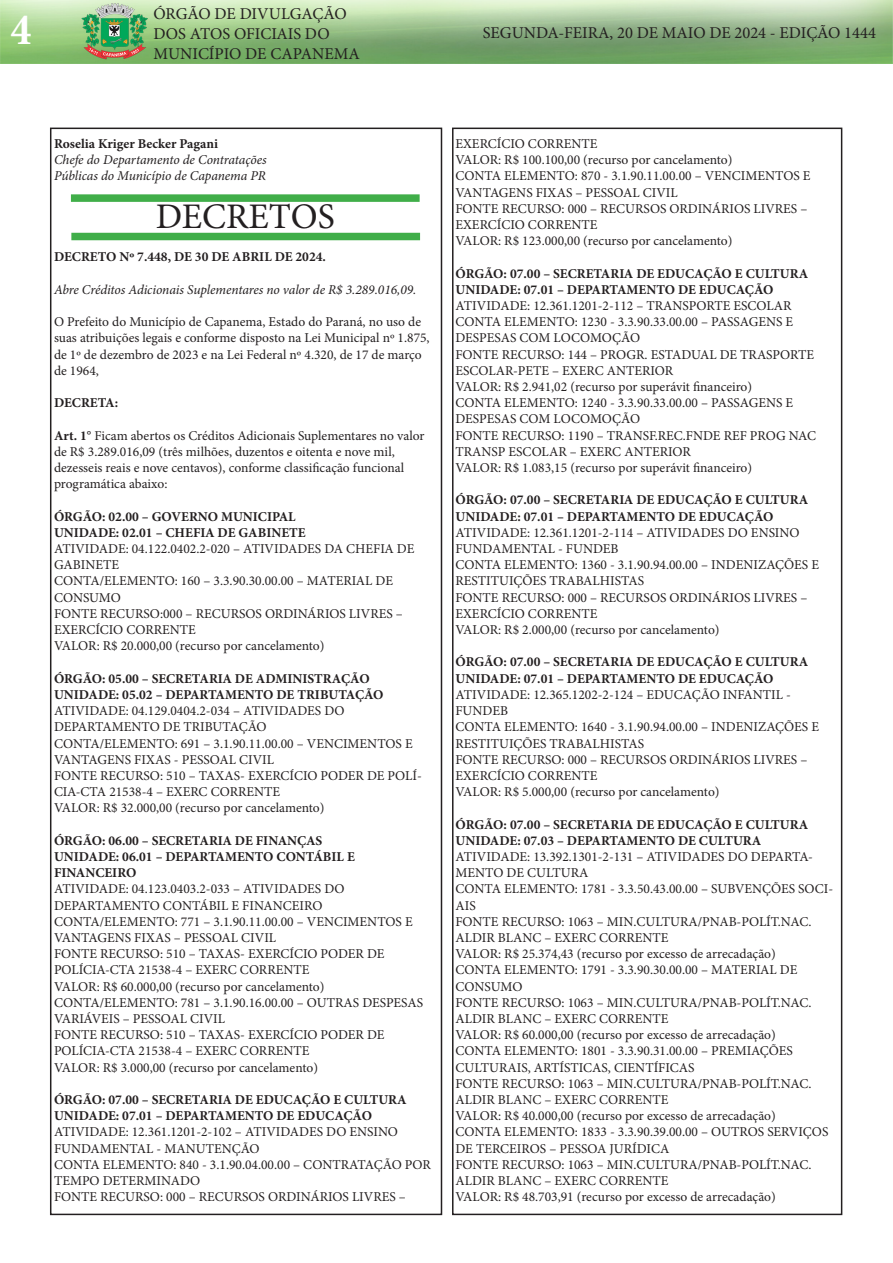
<style>
.page{position:relative;width:893px;height:1263px;background:#fff}
.page>*{position:absolute;margin:0;border:0;box-sizing:border-box;transform-origin:0 0}
.t1{font:700 condensed 45px "Minion Pro";color:#fff}
.t2{font:36px "Minion Pro";color:#231f20}
.t3{font:16.5px/19.8px "Minion Pro";color:#231f20}
.t4{font:13.5px/16.2px "Minion Pro";color:#231f20}
.t5{font:700 13.5px "Minion Pro";color:#231f20}
.t6{font:italic 13.5px "Minion Pro";letter-spacing:-.005em;color:#231f20}
.s1{font-weight:700}
</style>
<div class="page">
<div style="left:50px;top:128px;width:392px;height:1087px;border:2px solid #231f20"></div>
<img style="left:0;top:0;width:893px;height:64px">
<div style="left:452px;top:128px;width:390px;height:1087px;border:2px solid #231f20"></div>
<div style="left:71px;top:233px;width:349px;height:7px;background:#40ae49"></div>
<div style="left:71px;top:194px;width:349px;height:8px;background:#40ae49"></div>
<h1 class="t1" style="left:11px;top:-1px;width:22px">4</h1>
<p class="t3" style="left:153px;top:4px;width:208px">ÓRGÃO DE DIVULGAÇÃO<br>DOS ATOS OFICIAIS DO<br>MUNICÍPIO DE CAPANEMA</p>
<p class="t3" style="left:483px;top:23px;width:395px">SEGUNDA-FEIRA, 20 DE MAIO DE 2024 - EDIÇÃO 1444</p>
<p class="t5" style="left:54px;top:134px;width:166px">Roselia Kriger Becker Pagani</p>
<p class="t6" style="left:54px;top:151px;width:214px">Chefe do Departamento de Contratações</p>
<p class="t6" style="left:54px;top:167px;width:213px">Públicas do Município de Capanema PR</p>
<p class="t2" style="left:156px;top:192px;width:181px">DECRETOS</p>
<p class="t5" style="left:54px;top:248px;width:273px">DECRETO Nº 7.448, DE 30 DE ABRIL DE 2024.</p>
<p class="t6" style="left:54px;top:280px;width:364px">Abre Créditos Adicionais Suplementares no valor de R$ 3.289.016,09.</p>
<p class="t4" style="left:54px;top:314px;width:377px">O Prefeito do Município de Capanema, Estado do Paraná, no uso de suas atribuições legais e conforme disposto na Lei Municipal nº 1.875, de 1º de dezembro de 2023 e na Lei Federal nº 4.320, de 17 de março de 1964,</p>
<p class="t5" style="left:54px;top:393px;width:66px">DECRETA:</p>
<p class="t4" style="left:54px;top:427px;width:372px"><span class="s1">Art. 1°</span> Ficam abertos os Créditos Adicionais Suplementares no valor de R$ 3.289.016,09 (três milhões, duzentos e oitenta e nove mil, dezesseis reais e nove centavos), conforme classificação funcional programática abaixo:</p>
<p class="t5" style="left:54px;top:507px;width:243px">ÓRGÃO: 02.00 – GOVERNO MUNICIPAL</p>
<p class="t5" style="left:54px;top:523px;width:253px">UNIDADE: 02.01 – CHEFIA DE GABINETE</p>
<p class="t4" style="left:54px;top:541px;width:362px">ATIVIDADE: 04.122.0402.2-020 – ATIVIDADES DA CHEFIA DE<br>GABINETE</p>
<p class="t4" style="left:54px;top:573px;width:340px">CONTA/ELEMENTO: 160 – 3.3.90.30.00.00 – MATERIAL DE</p>
<p class="t4" style="left:54px;top:589px;width:68px">CONSUMO</p>
<p class="t4" style="left:54px;top:605px;width:350px">FONTE RECURSO:000 – RECURSOS ORDINÁRIOS LIVRES –</p>
<p class="t4" style="left:54px;top:622px;width:143px">EXERCÍCIO CORRENTE</p>
<p class="t4" style="left:54px;top:638px;width:272px">VALOR: R$ 20.000,00 (recurso por cancelamento)</p>
<p class="t5" style="left:54px;top:669px;width:317px">ÓRGÃO: 05.00 – SECRETARIA DE ADMINISTRAÇÃO</p>
<p class="t5" style="left:54px;top:685px;width:331px">UNIDADE: 05.02 – DEPARTAMENTO DE TRIBUTAÇÃO</p>
<p class="t4" style="left:54px;top:703px;width:292px">ATIVIDADE: 04.129.0404.2-034 – ATIVIDADES DO</p>
<p class="t4" style="left:54px;top:719px;width:214px">DEPARTAMENTO DE TRIBUTAÇÃO</p>
<p class="t4" style="left:54px;top:735px;width:360px">CONTA/ELEMENTO: 691 – 3.1.90.11.00.00 – VENCIMENTOS E<br>VANTAGENS FIXAS - PESSOAL CIVIL</p>
<p class="t4" style="left:54px;top:767px;width:369px">FONTE RECURSO: 510 – TAXAS- EXERCÍCIO PODER DE POLÍ-<br>CIA-CTA 21538-4 – EXERC CORRENTE</p>
<p class="t4" style="left:54px;top:800px;width:272px">VALOR: R$ 32.000,00 (recurso por cancelamento)</p>
<p class="t5" style="left:54px;top:831px;width:270px">ÓRGÃO: 06.00 – SECRETARIA DE FINANÇAS</p>
<p class="t5" style="left:54px;top:847px;width:302px">UNIDADE: 06.01 – DEPARTAMENTO CONTÁBIL E</p>
<p class="t5" style="left:54px;top:863px;width:84px">FINANCEIRO</p>
<p class="t4" style="left:54px;top:881px;width:292px">ATIVIDADE: 04.123.0403.2-033 – ATIVIDADES DO</p>
<p class="t4" style="left:54px;top:897px;width:270px">DEPARTAMENTO CONTÁBIL E FINANCEIRO</p>
<p class="t4" style="left:54px;top:913px;width:360px">CONTA/ELEMENTO: 771 – 3.1.90.11.00.00 – VENCIMENTOS E<br>VANTAGENS FIXAS – PESSOAL CIVIL</p>
<p class="t4" style="left:54px;top:946px;width:332px">FONTE RECURSO: 510 – TAXAS- EXERCÍCIO PODER DE</p>
<p class="t4" style="left:54px;top:962px;width:257px">POLÍCIA-CTA 21538-4 – EXERC CORRENTE</p>
<p class="t4" style="left:54px;top:978px;width:272px">VALOR: R$ 60.000,00 (recurso por cancelamento)</p>
<p class="t4" style="left:54px;top:994px;width:371px">CONTA/ELEMENTO: 781 – 3.1.90.16.00.00 – OUTRAS DESPESAS<br>VARIÁVEIS – PESSOAL CIVIL</p>
<p class="t4" style="left:54px;top:1027px;width:332px">FONTE RECURSO: 510 – TAXAS- EXERCÍCIO PODER DE</p>
<p class="t4" style="left:54px;top:1043px;width:257px">POLÍCIA-CTA 21538-4 – EXERC CORRENTE</p>
<p class="t4" style="left:54px;top:1059px;width:266px">VALOR: R$ 3.000,00 (recurso por cancelamento)</p>
<p class="t5" style="left:54px;top:1090px;width:354px">ÓRGÃO: 07.00 – SECRETARIA DE EDUCAÇÃO E CULTURA</p>
<p class="t5" style="left:54px;top:1106px;width:320px">UNIDADE: 07.01 – DEPARTAMENTO DE EDUCAÇÃO</p>
<p class="t4" style="left:54px;top:1124px;width:346px">ATIVIDADE: 12.361.1201-2-102 – ATIVIDADES DO ENSINO</p>
<p class="t4" style="left:54px;top:1140px;width:207px">FUNDAMENTAL - MANUTENÇÃO</p>
<p class="t4" style="left:54px;top:1156px;width:378px">CONTA ELEMENTO: 840 - 3.1.90.04.00.00 – CONTRATAÇÃO POR<br>TEMPO DETERMINADO</p>
<p class="t4" style="left:54px;top:1189px;width:353px">FONTE RECURSO: 000 – RECURSOS ORDINÁRIOS LIVRES –</p>
<p class="t4" style="left:455px;top:136px;width:143px">EXERCÍCIO CORRENTE</p>
<p class="t4" style="left:455px;top:152px;width:279px">VALOR: R$ 100.100,00 (recurso por cancelamento)</p>
<p class="t4" style="left:455px;top:168px;width:357px">CONTA ELEMENTO: 870 - 3.1.90.11.00.00 – VENCIMENTOS E<br>VANTAGENS FIXAS – PESSOAL CIVIL</p>
<p class="t4" style="left:455px;top:200px;width:353px">FONTE RECURSO: 000 – RECURSOS ORDINÁRIOS LIVRES –</p>
<p class="t4" style="left:455px;top:217px;width:143px">EXERCÍCIO CORRENTE</p>
<p class="t4" style="left:455px;top:233px;width:279px">VALOR: R$ 123.000,00 (recurso por cancelamento)</p>
<p class="t5" style="left:455px;top:264px;width:354px">ÓRGÃO: 07.00 – SECRETARIA DE EDUCAÇÃO E CULTURA</p>
<p class="t5" style="left:455px;top:280px;width:320px">UNIDADE: 07.01 – DEPARTAMENTO DE EDUCAÇÃO</p>
<p class="t4" style="left:455px;top:298px;width:338px">ATIVIDADE: 12.361.1201-2-112 – TRANSPORTE ESCOLAR</p>
<p class="t4" style="left:455px;top:314px;width:339px">CONTA ELEMENTO: 1230 - 3.3.90.33.00.00 – PASSAGENS E</p>
<p class="t4" style="left:455px;top:330px;width:186px">DESPESAS COM LOCOMOÇÃO</p>
<p class="t4" style="left:455px;top:346px;width:360px">FONTE RECURSO: 144 – PROGR. ESTADUAL DE TRASPORTE<br>ESCOLAR-PETE – EXERC ANTERIOR</p>
<p class="t4" style="left:455px;top:379px;width:298px">VALOR: R$ 2.941,02 (recurso por superávit financeiro)</p>
<p class="t4" style="left:455px;top:395px;width:339px">CONTA ELEMENTO: 1240 - 3.3.90.33.00.00 – PASSAGENS E</p>
<p class="t4" style="left:455px;top:411px;width:186px">DESPESAS COM LOCOMOÇÃO</p>
<p class="t4" style="left:455px;top:427px;width:362px">FONTE RECURSO: 1190 – TRANSF.REC.FNDE REF PROG NAC<br>TRANSP ESCOLAR – EXERC ANTERIOR</p>
<p class="t4" style="left:455px;top:460px;width:298px">VALOR: R$ 1.083,15 (recurso por superávit financeiro)</p>
<p class="t5" style="left:455px;top:491px;width:354px">ÓRGÃO: 07.00 – SECRETARIA DE EDUCAÇÃO E CULTURA</p>
<p class="t5" style="left:455px;top:507px;width:320px">UNIDADE: 07.01 – DEPARTAMENTO DE EDUCAÇÃO</p>
<p class="t4" style="left:455px;top:524px;width:346px">ATIVIDADE: 12.361.1201-2-114 – ATIVIDADES DO ENSINO</p>
<p class="t4" style="left:455px;top:541px;width:164px">FUNDAMENTAL - FUNDEB</p>
<p class="t4" style="left:455px;top:557px;width:365px">CONTA ELEMENTO: 1360 - 3.1.90.94.00.00 – INDENIZAÇÕES E<br>RESTITUIÇÕES TRABALHISTAS</p>
<p class="t4" style="left:455px;top:589px;width:353px">FONTE RECURSO: 000 – RECURSOS ORDINÁRIOS LIVRES –</p>
<p class="t4" style="left:455px;top:605px;width:143px">EXERCÍCIO CORRENTE</p>
<p class="t4" style="left:455px;top:622px;width:266px">VALOR: R$ 2.000,00 (recurso por cancelamento)</p>
<p class="t5" style="left:455px;top:653px;width:354px">ÓRGÃO: 07.00 – SECRETARIA DE EDUCAÇÃO E CULTURA</p>
<p class="t5" style="left:455px;top:669px;width:320px">UNIDADE: 07.01 – DEPARTAMENTO DE EDUCAÇÃO</p>
<p class="t4" style="left:455px;top:686px;width:337px">ATIVIDADE: 12.365.1202-2-124 – EDUCAÇÃO INFANTIL -</p>
<p class="t4" style="left:455px;top:703px;width:54px">FUNDEB</p>
<p class="t4" style="left:455px;top:719px;width:365px">CONTA ELEMENTO: 1640 - 3.1.90.94.00.00 – INDENIZAÇÕES E<br>RESTITUIÇÕES TRABALHISTAS</p>
<p class="t4" style="left:455px;top:751px;width:353px">FONTE RECURSO: 000 – RECURSOS ORDINÁRIOS LIVRES –</p>
<p class="t4" style="left:455px;top:767px;width:143px">EXERCÍCIO CORRENTE</p>
<p class="t4" style="left:455px;top:784px;width:266px">VALOR: R$ 5.000,00 (recurso por cancelamento)</p>
<p class="t5" style="left:455px;top:815px;width:354px">ÓRGÃO: 07.00 – SECRETARIA DE EDUCAÇÃO E CULTURA</p>
<p class="t5" style="left:455px;top:831px;width:307px">UNIDADE: 07.03 – DEPARTAMENTO DE CULTURA</p>
<p class="t4" style="left:455px;top:848px;width:359px">ATIVIDADE: 13.392.1301-2-131 – ATIVIDADES DO DEPARTA-<br>MENTO DE CULTURA</p>
<p class="t4" style="left:455px;top:881px;width:379px">CONTA ELEMENTO: 1781 - 3.3.50.43.00.00 – SUBVENÇÕES SOCI-<br>AIS</p>
<p class="t4" style="left:455px;top:913px;width:357px">FONTE RECURSO: 1063 – MIN.CULTURA/PNAB-POLÍT.NAC.<br>ALDIR BLANC – EXERC CORRENTE</p>
<p class="t4" style="left:455px;top:946px;width:322px">VALOR: R$ 25.374,43 (recurso por excesso de arrecadação)</p>
<p class="t4" style="left:455px;top:962px;width:343px">CONTA ELEMENTO: 1791 - 3.3.90.30.00.00 – MATERIAL DE</p>
<p class="t4" style="left:455px;top:978px;width:68px">CONSUMO</p>
<p class="t4" style="left:455px;top:994px;width:357px">FONTE RECURSO: 1063 – MIN.CULTURA/PNAB-POLÍT.NAC.<br>ALDIR BLANC – EXERC CORRENTE</p>
<p class="t4" style="left:455px;top:1027px;width:322px">VALOR: R$ 60.000,00 (recurso por excesso de arrecadação)</p>
<p class="t4" style="left:455px;top:1043px;width:339px">CONTA ELEMENTO: 1801 - 3.3.90.31.00.00 – PREMIAÇÕES</p>
<p class="t4" style="left:455px;top:1059px;width:241px">CULTURAIS, ARTÍSTICAS, CIENTÍFICAS</p>
<p class="t4" style="left:455px;top:1075px;width:357px">FONTE RECURSO: 1063 – MIN.CULTURA/PNAB-POLÍT.NAC.<br>ALDIR BLANC – EXERC CORRENTE</p>
<p class="t4" style="left:455px;top:1108px;width:322px">VALOR: R$ 40.000,00 (recurso por excesso de arrecadação)</p>
<p class="t4" style="left:455px;top:1124px;width:374px">CONTA ELEMENTO: 1833 - 3.3.90.39.00.00 – OUTROS SERVIÇOS<br>DE TERCEIROS – PESSOA JURÍDICA</p>
<p class="t4" style="left:455px;top:1156px;width:357px">FONTE RECURSO: 1063 – MIN.CULTURA/PNAB-POLÍT.NAC.<br>ALDIR BLANC – EXERC CORRENTE</p>
<p class="t4" style="left:455px;top:1189px;width:322px">VALOR: R$ 48.703,91 (recurso por excesso de arrecadação)</p>
</div>
